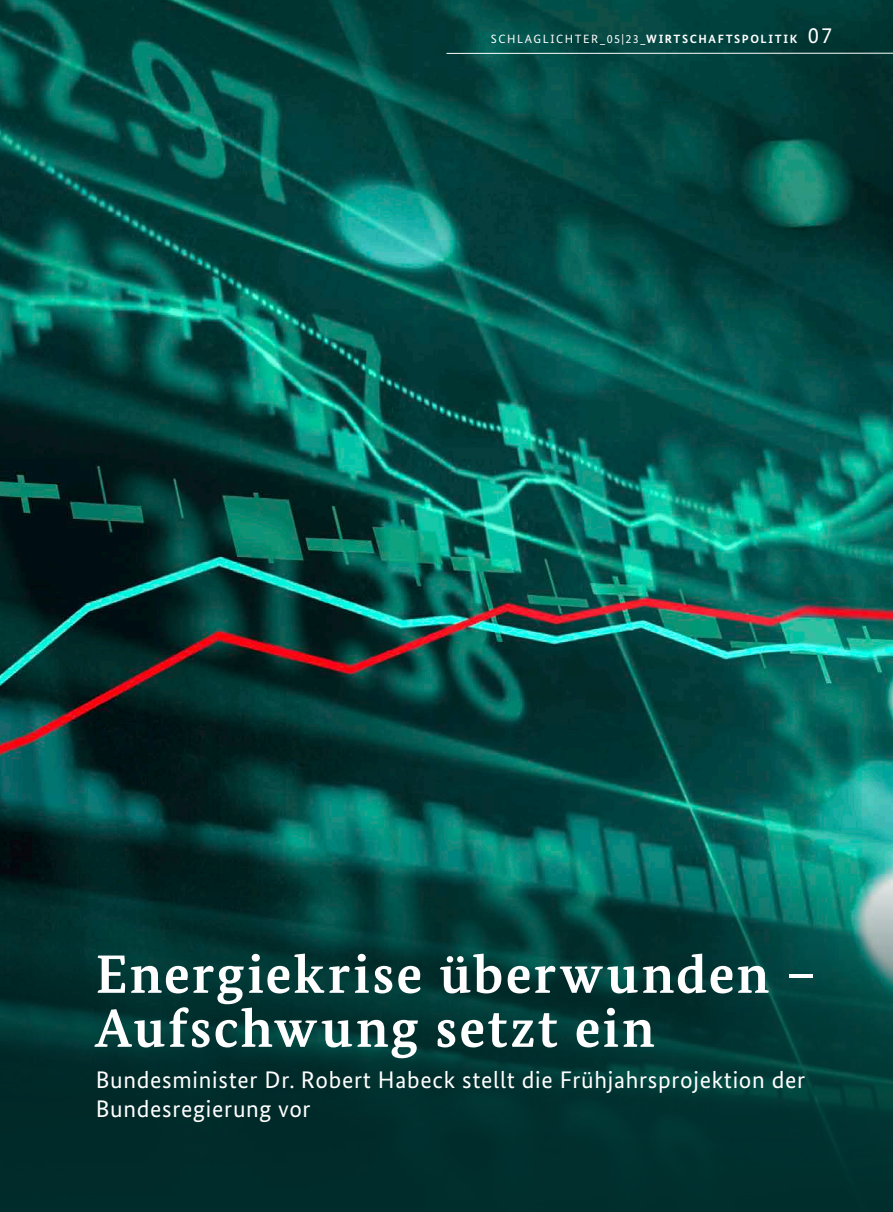
<style>
.page{position:relative;width:893px;height:1212px;background:#fff}
.page>*{position:absolute;margin:0;border:0;box-sizing:border-box;transform-origin:0 0}
.t1{font:700 54px/54px "Bundes Serif";letter-spacing:.045em;color:#fff}
.t2{font:24px/28.5px "Bundes Sans";letter-spacing:.03em;color:#fff}
.t3{font:12px "Bundes Sans";letter-spacing:.125em;color:#fff}
.s1{font-weight:700}
.s2{font-size:22.5px;color:#007a83}
</style>
<div class="page">
<img style="left:0;top:0;width:893px;height:794px">
<svg style="left:0;top:794px;width:893px;height:418px;background:#03403c"></svg>
<hr style="left:446px;top:53px;width:447px;height:1px;background:#fff">
<p class="t3" style="left:491px;top:31px;width:343px">SCHLAGLICHTER_05|23_<span class="s1">WIRTSCHAFTSPOLITIK</span> <span class="s2">07</span></p>
<h1 class="t1" style="left:96px;top:947px;width:721px">Energiekrise überwunden –<br>Aufschwung setzt ein</h1>
<p class="t2" style="left:96px;top:1065px;width:711px">Bundesminister Dr. Robert Habeck stellt die Frühjahrsprojektion der<br>Bundesregierung vor</p>
</div>
